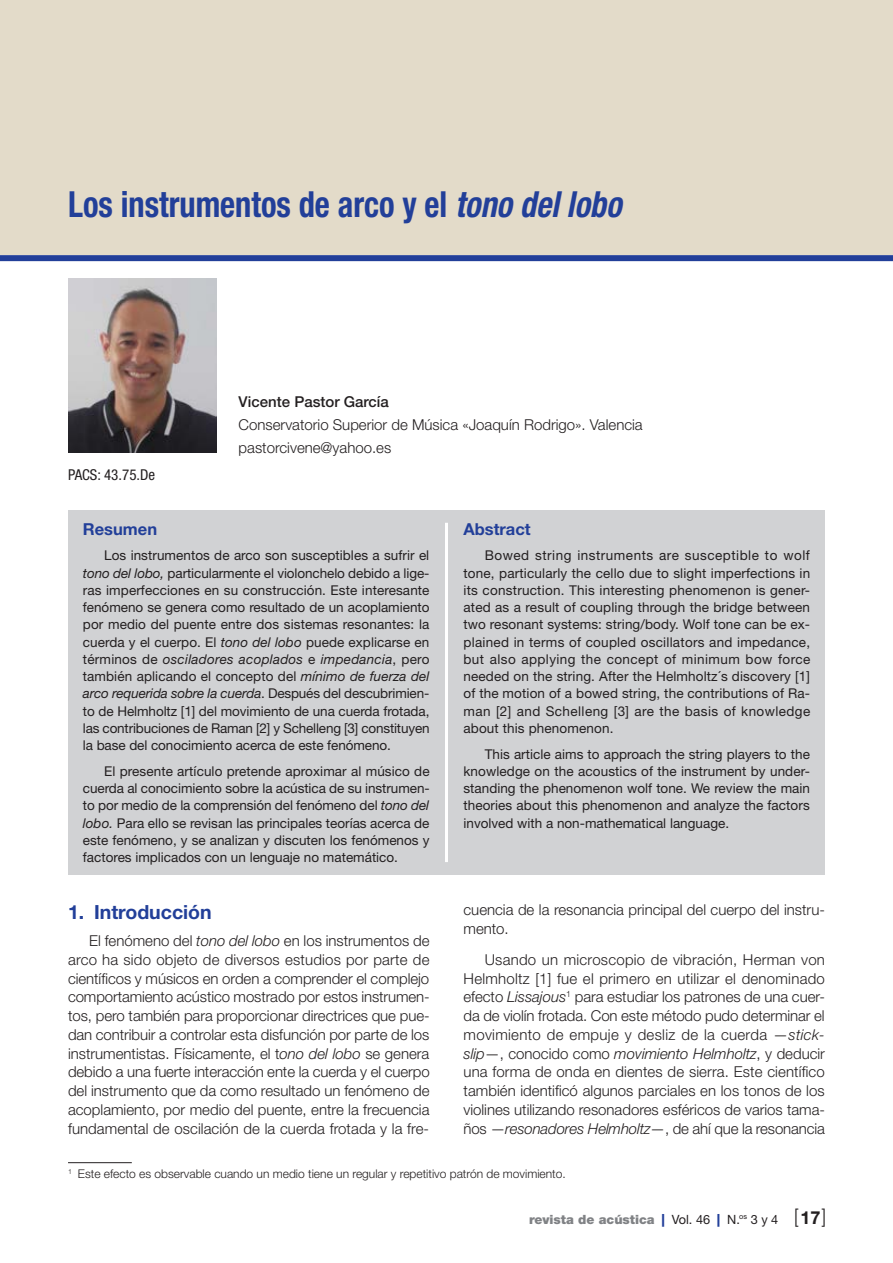
<style>
.page{position:relative;width:893px;height:1263px;background:#fff}
.page>*{position:absolute;margin:0;border:0;box-sizing:border-box;transform-origin:0 0}
.t1{font:700 condensed 36px "Helvetica Neue LT Std";color:#223f99;scale:.9 1}
.t2{font:700 19.5px "Helvetica Neue LT Std";color:#223f99}
.t3{font:700 18px "Helvetica Neue LT Std";color:#231f20}
.t4{font:700 16.5px "Helvetica Neue LT Std";color:#223f99}
.t5{font:300 15px/18.8px "Helvetica Neue LT Std";color:#231f20}
.t6{font:500 15px "Helvetica Neue LT Std";color:#231f20}
.t7{font:condensed 15px "Helvetica Neue LT Std";color:#231f20}
.t8{font:13.5px/17.2px "Helvetica Neue LT Std";color:#231f20;text-align:justify}
.t9{font:900 12.75px "Helvetica Neue LT Std";color:#808285}
.t10{font:300 12px "Helvetica Neue LT Std";color:#231f20}
.s1{font-style:italic}
.s2{color:#223f99}
.s3{font-weight:400;color:#231f20}
.s4{font-weight:300;font-size:19.8px;color:#231f20}
</style>
<div class="page">
<div style="left:0;top:0;width:893px;height:255px;background:#e3dbc9"></div>
<div style="left:0;top:255px;width:893px;height:6px;background:#223f99"></div>
<div style="left:68px;top:510px;width:757px;height:365px;background:#d1d2d4"></div>
<hr style="left:445px;top:523px;width:3px;height:339px;background:#fff">
<img style="left:68px;top:279px;width:149px;height:173px">
<hr style="left:68px;top:1162px;width:64px;height:1px;background:#231f20">
<h1 class="t1" style="left:68px;top:182px;width:617px">Los instrumentos de arco y el <span class="s1">tono del lobo</span></h1>
<p class="t7" style="left:68px;top:466px;width:89px">PACS: 43.75.De</p>
<p class="t6" style="left:239px;top:392px;width:152px">Vicente Pastor García</p>
<p class="t5" style="left:239px;top:412px;width:406px;line-height:23px">Conservatorio Superior de Música «Joaquín Rodrigo». Valencia pastorcivene@yahoo.es</p>
<p class="t4" style="left:83px;top:518px;width:76px">Resumen</p>
<p class="t8" style="left:83px;top:547px;width:348px;text-indent:21px">Los instrumentos de arco son susceptibles a sufrir el <span class="s1">tono del lobo,</span> particularmente el violonchelo debido a lige&shy;ras imperfecciones en su construcción. Este interesante fenómeno se genera como resultado de un acoplamiento por medio del puente entre dos sistemas resonantes: la cuerda y el cuerpo. El <span class="s1">tono del lobo</span> puede explicarse en términos de <span class="s1">osciladores acoplados</span> e <span class="s1">impedancia</span>, pero también aplicando el concepto del <span class="s1">mínimo de fuerza del arco requerida sobre la cuerda</span>. Después del descubrimien&shy;to de Helmholtz [1] del movimiento de una cuerda frotada, las contribuciones de Raman [2] y Schelleng [3] constituyen la base del conocimiento acerca de este fenómeno.</p>
<p class="t8" style="left:83px;top:762px;width:348px;text-indent:21px">El presente artículo pretende aproximar al músico de cuerda al conocimiento sobre la acústica de su instrumen&shy;to por medio de la comprensión del fenómeno del <span class="s1">tono del lobo.</span> Para ello se revisan las principales teorías acerca de este fenómeno, y se analizan y discuten los fenómenos y factores implicados con un lenguaje no matemático.</p>
<p class="t4" style="left:463px;top:518px;width:69px">Abstract</p>
<p class="t8" style="left:463px;top:547px;width:348px;text-indent:21px">Bowed string instruments are susceptible to wolf tone, particularly the cello due to slight imperfections in its construction. This interesting phenomenon is gener&shy;ated as a result of coupling through the bridge between two resonant systems: string/body. Wolf tone can be ex&shy;plained in terms of coupled oscillators and impedance, but also applying the concept of minimum bow force needed on the string. After the Helmholtz´s discovery [1] of the motion of a bowed string, the contributions of Ra&shy;man [2] and Schelleng [3] are the basis of knowledge about this phenomenon.</p>
<p class="t8" style="left:463px;top:745px;width:348px;text-indent:21px">This article aims to approach the string players to the knowledge on the acoustics of the instrument by under&shy;standing the phenomenon wolf tone. We review the main theories about this phenomenon and analyze the factors involved with a non-mathematical language.</p>
<h2 class="t2" style="left:68px;top:899px;width:145px">1. Introducción</h2>
<p class="t5" style="left:68px;top:931px;width:363px;text-align:justify;text-indent:21px">El fenómeno del <span class="s1">tono del lobo</span> en los instrumentos de arco ha sido objeto de diversos estudios por parte de científicos y músicos en orden a comprender el complejo comportamiento acústico mostrado por estos instrumen&shy;tos, pero también para proporcionar directrices que pue&shy;dan contribuir a controlar esta disfunción por parte de los instrumentistas. Físicamente, el t<span class="s1">ono del lobo</span> se genera debido a una fuerte interacción ente la cuerda y el cuerpo del instrumento que da como resultado un fenómeno de acoplamiento, por medio del puente, entre la frecuencia fundamental de oscilación de la cuerda frotada y la fre-</p>
<p class="t5" style="left:463px;top:900px;width:363px">cuencia de la resonancia principal del cuerpo del instru&shy;mento.</p>
<p class="t5" style="left:463px;top:950px;width:363px;text-align:justify;text-indent:21px">Usando un microscopio de vibración, Herman von Helmholtz [1] fue el primero en utilizar el denominado efecto <span class="s1">Lissajous</span><sup>1</sup> para estudiar los patrones de una cuer&shy;da de violín frotada. Con este método pudo determinar el movimiento de empuje y desliz de la cuerda —<span class="s1">stick&shy;slip</span>—, conocido como <span class="s1">movimiento Helmholtz</span>, y deducir una forma de onda en dientes de sierra. Este científico también identificó algunos parciales en los tonos de los violines utilizando resonadores esféricos de varios tama&shy;ños —<span class="s1">resonadores Helmholtz</span>—, de ahí que la resonancia</p>
<p class="t10" style="left:68px;top:1166px;width:499px"><sup>1</sup> Este efecto es observable cuando un medio tiene un regular y repetitivo patrón de movimiento.</p>
<p class="t9" style="left:529px;top:1212px;width:299px">revista de acústica <span class="s2">|</span> <span class="s3">Vol. 46</span> <span class="s2">|</span> <span class="s3">N.</span><sup>os</sup> <span class="s3">3 y 4</span> <span class="s4">[ ]</span></p>
<h3 class="t3" style="left:800px;top:1207px;width:22px">17</h3>
</div>
